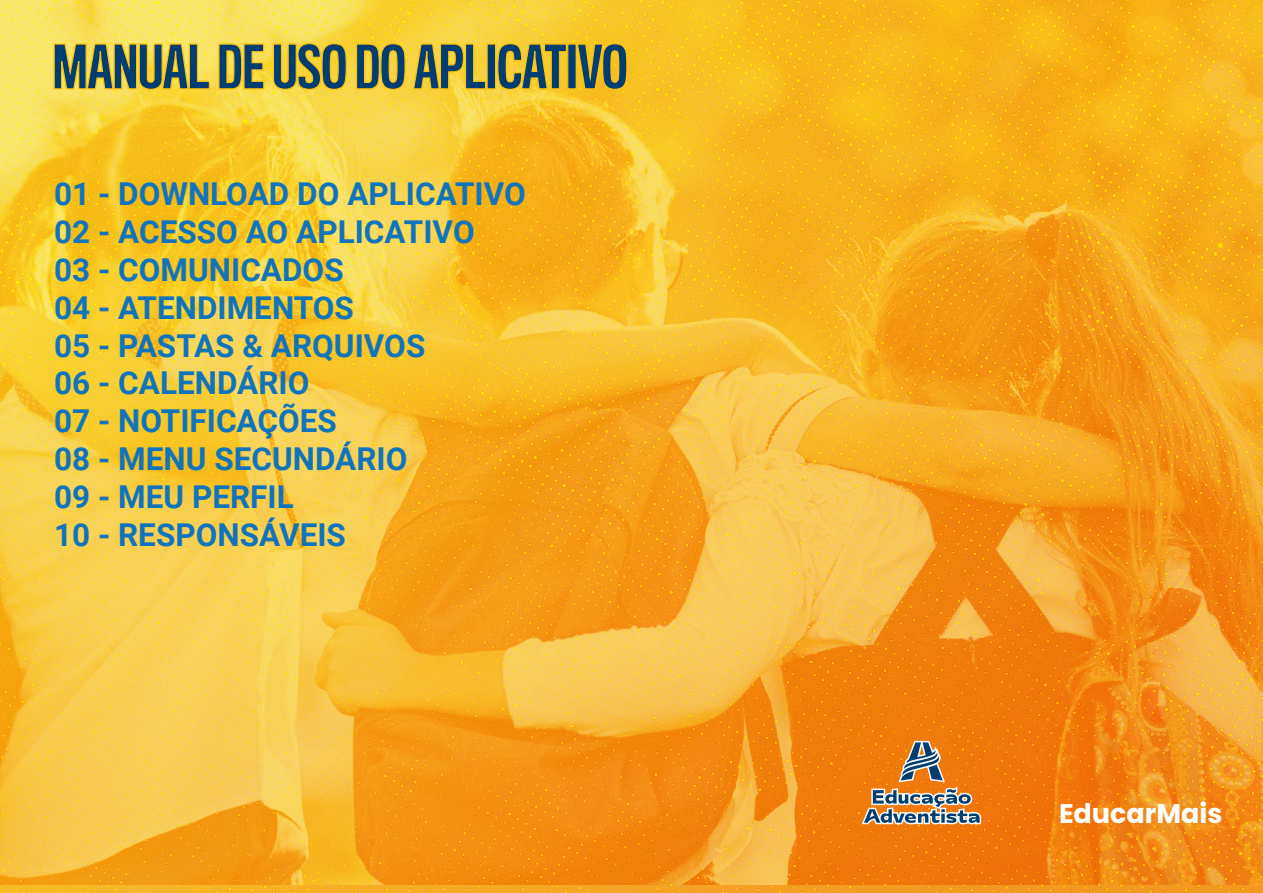
<style>
.page{position:relative;width:1263px;height:893px;background:#fff}
.page>*{position:absolute;margin:0;border:0;box-sizing:border-box;transform-origin:0 0}
.t1{font:500 56.25px "Titling Gothic FB Comp";letter-spacing:-.01em;color:#003d71}
.t2{font:700 31.5px/37.8px "Roboto";color:#1074bc}
.t3{font:700 27px "Poppins";color:#fff}
</style>
<div class="page">
<img style="left:1px;top:0;width:1262px;height:893px">
<svg style="left:53px;top:30px;width:158px;height:61px;background:#fadb51"></svg>
<svg style="left:218px;top:43px;width:47px;height:47px;background:#f9d743"></svg>
<svg style="left:272px;top:42px;width:76px;height:49px;background:#f8d134"></svg>
<svg style="left:355px;top:42px;width:51px;height:49px;background:#f8cf37"></svg>
<svg style="left:412px;top:30px;width:75px;height:60px;background:#f8d13b"></svg>
<div style="left:486px;top:43px;width:10px;height:46px;border:1px solid #fcc011"></div>
<svg style="left:496px;top:30px;width:72px;height:61px;background:#f8cb2d"></svg>
<div style="left:567px;top:43px;width:10px;height:46px;border:1px solid #fcc011"></div>
<svg style="left:576px;top:42px;width:52px;height:49px;background:#f8c11c"></svg>
<svg style="left:859px;top:739px;width:123px;height:92px;background:#c78445"></svg>
<h1 class="t1" style="left:52px;top:33px;width:577px">MANUAL DE USO DO APLICATIVO</h1>
<p class="t2" style="left:54px;top:174px;width:473px">01 - DOWNLOAD DO APLICATIVO<br>02 - ACESSO AO APLICATIVO<br>03 - COMUNICADOS<br>04 - ATENDIMENTOS<br>05 - PASTAS &amp; ARQUIVOS<br>06 - CALENDÁRIO<br>07 - NOTIFICAÇÕES<br>08 - MENU SECUNDÁRIO<br>09 - MEU PERFIL<br>10 - RESPONSÁVEIS</p>
<p class="t3" style="left:1059px;top:798px;width:165px">EducarMais</p>
</div>
